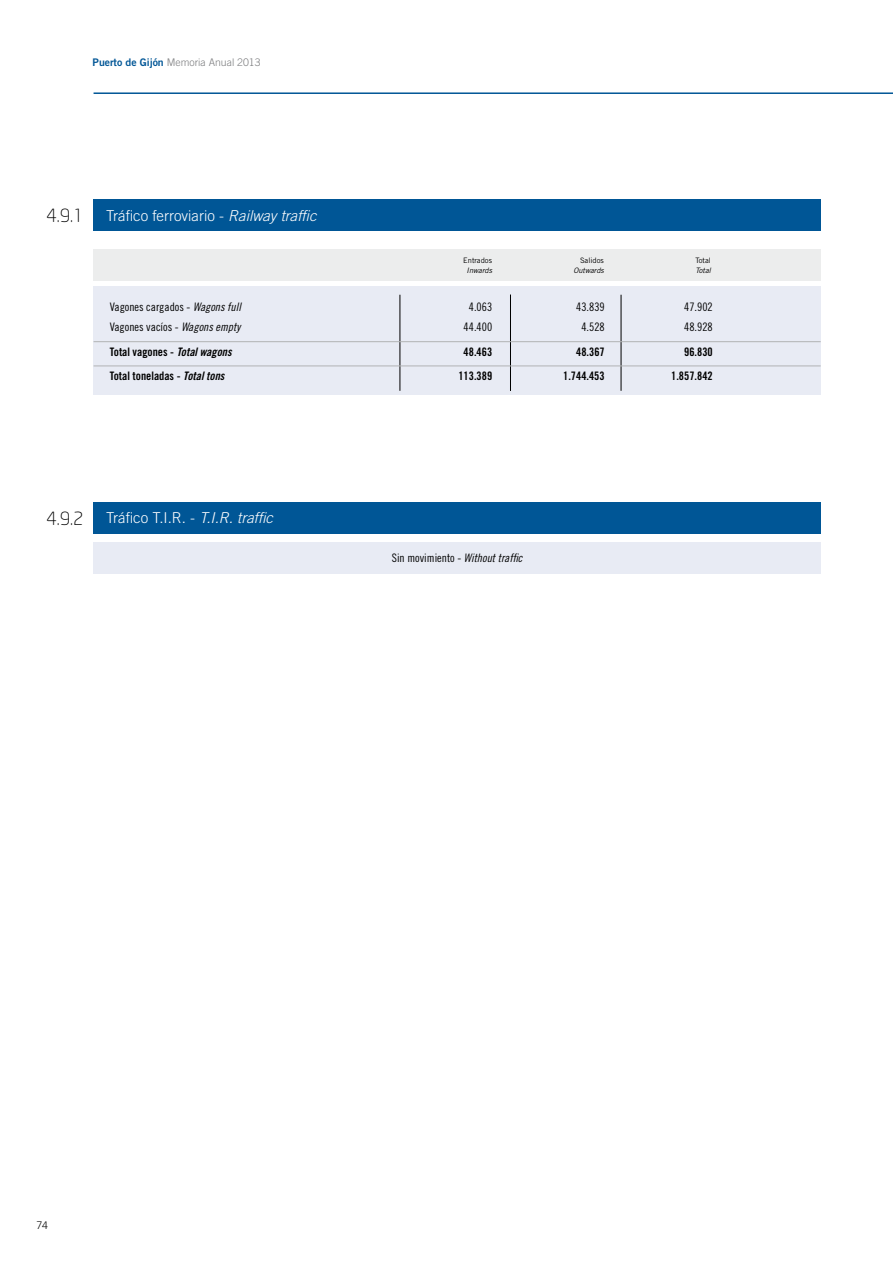
<style>
.page{position:relative;width:893px;height:1263px;background:#fff}
.page>*{position:absolute;margin:0;border:0;box-sizing:border-box;transform-origin:0 0}
.t1{font:300 18px "Neo Sans";color:#000}
.t2{font:300 15px "Trade Gothic LT Std";color:#fff}
.t3{font:11.7px "Trade Gothic LT Std Cn 18";color:#000}
.t4{font:11.7px "Trade Gothic LT Std Bd Cn 20";color:#000}
.t5{font:300 10.5px "Trade Gothic LT Std";color:#7b7c7e}
.t6{font:300 10.5px "Trade Gothic LT Std";color:#000}
.t7{font:7.5px "Trade Gothic LT Std";color:#000}
.t8{font:italic 7.5px "Trade Gothic LT Std";color:#000}
.s1{font-family:"Trade Gothic LT Std Bd 2";font-weight:400;color:#005696}
.s2{font-style:italic}
.s3{font-family:"Trade Gothic LT Std Cn 18 Obl"}
.s4{font-family:"Trade Gothic LT Std Bd Cn 20 Obl"}
</style>
<div class="page">
<div style="left:94px;top:250px;width:727px;height:31px;background:#eceded"></div>
<div style="left:94px;top:286px;width:727px;height:109px;background:#e8ebf4"></div>
<hr style="left:400px;top:295px;width:1px;height:96px;background:#000">
<hr style="left:510px;top:295px;width:1px;height:96px;background:#000">
<hr style="left:621px;top:295px;width:1px;height:96px;background:#000">
<hr style="left:94px;top:341px;width:727px;height:1px;background:#b1b3b4">
<hr style="left:94px;top:365px;width:727px;height:1px;background:#b1b3b4">
<div style="left:94px;top:200px;width:727px;height:31px;background:#005696"></div>
<div style="left:94px;top:502px;width:727px;height:31px;background:#005696"></div>
<div style="left:94px;top:542px;width:727px;height:31px;background:#e8ebf4"></div>
<hr style="left:94px;top:92px;width:799px;height:2px;background:#005696">
<p class="t5" style="left:93px;top:56px;width:170px"><span class="s1">Puerto de Gijón</span> Memoria Anual 2013</p>
<h1 class="t1" style="left:46px;top:208px;width:39px">4.9.1</h1>
<p class="t2" style="left:106px;top:207px;width:212px">Tráfico ferroviario - <span class="s2">Railway traffic</span></p>
<p class="t7" style="left:463px;top:256px;width:30px">Entrados</p>
<p class="t8" style="left:467px;top:266px;width:27px">Inwards</p>
<p class="t7" style="left:580px;top:256px;width:25px">Salidos</p>
<p class="t8" style="left:573px;top:266px;width:32px">Outwards</p>
<p class="t7" style="left:695px;top:256px;width:17px">Total</p>
<p class="t8" style="left:695px;top:266px;width:17px">Total</p>
<p class="t3" style="left:110px;top:300px;width:133px">Vagones cargados - <span class="s3">Wagons full</span></p>
<p class="t3" style="left:469px;top:300px;width:25px">4.063</p>
<p class="t3" style="left:576px;top:300px;width:30px">43.839</p>
<p class="t3" style="left:684px;top:300px;width:30px">47.902</p>
<p class="t3" style="left:110px;top:320px;width:132px">Vagones vacíos - <span class="s3">Wagons empty</span></p>
<p class="t3" style="left:464px;top:320px;width:30px">44.400</p>
<p class="t3" style="left:581px;top:320px;width:25px">4.528</p>
<p class="t3" style="left:684px;top:320px;width:30px">48.928</p>
<p class="t4" style="left:110px;top:344px;width:123px">Total vagones - <span class="s4">Total wagons</span></p>
<p class="t4" style="left:464px;top:344px;width:30px">48.463</p>
<p class="t4" style="left:576px;top:344px;width:30px">48.367</p>
<p class="t4" style="left:684px;top:344px;width:30px">96.830</p>
<p class="t4" style="left:110px;top:369px;width:116px">Total toneladas - <span class="s4">Total tons</span></p>
<p class="t4" style="left:458px;top:369px;width:35px">113.389</p>
<p class="t4" style="left:563px;top:369px;width:43px">1.744.453</p>
<p class="t4" style="left:671px;top:369px;width:43px">1.857.842</p>
<h1 class="t1" style="left:46px;top:510px;width:39px">4.9.2</h1>
<p class="t2" style="left:106px;top:509px;width:168px">Tráfico T.I .R . - <span class="s2">T.I.R. traffic</span></p>
<p class="t3" style="left:392px;top:551px;width:132px">Sin movimiento - <span class="s3">Without traffic</span></p>
<p class="t6" style="left:36px;top:1219px;width:13px">74</p>
</div>
